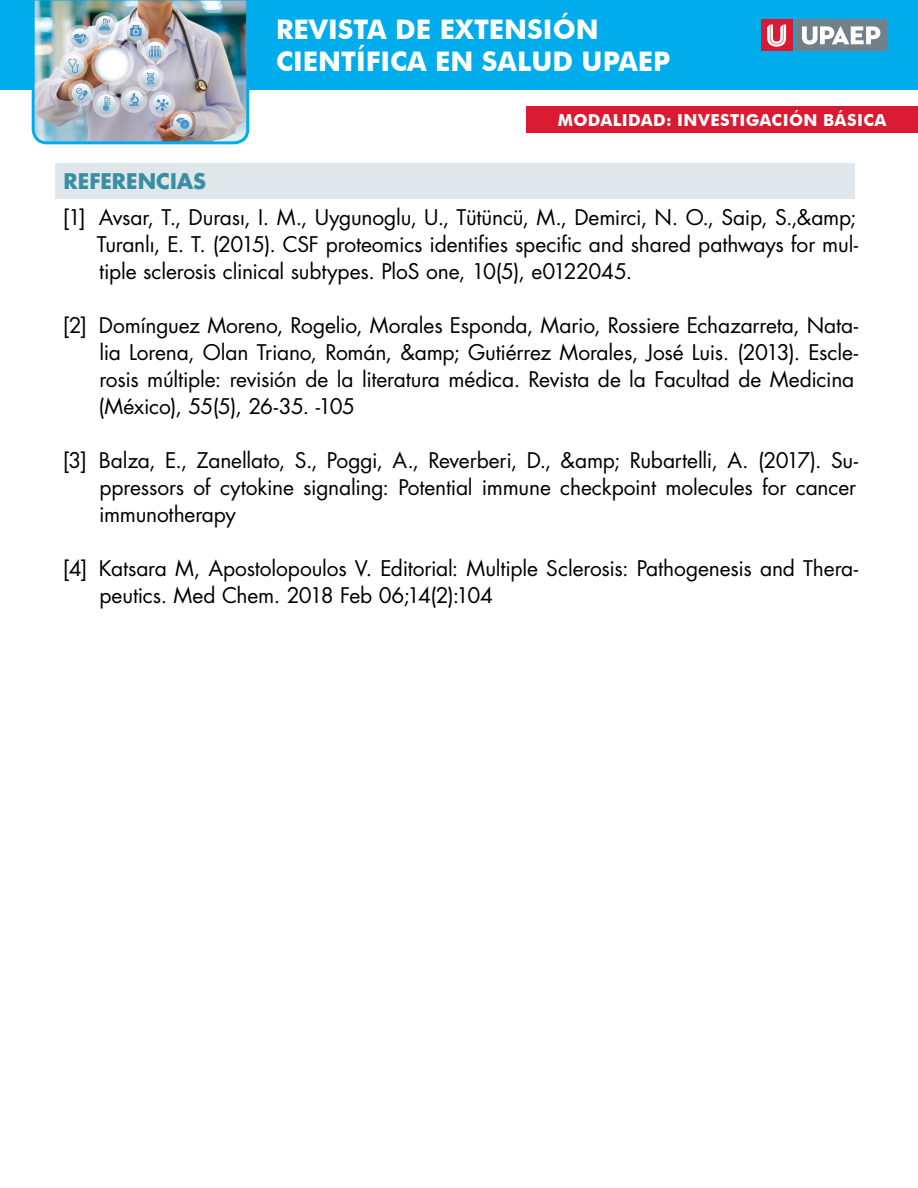
<style>
.page{position:relative;width:918px;height:1188px;background:#fff}
.page>*{position:absolute;margin:0;border:0;box-sizing:border-box;transform-origin:0 0}
.t1{font:700 27px/32.4px "Futura BT";color:#fff}
.referencias{font:21px/27px "Futura Std";letter-spacing:-.01em;color:#000;text-align:justify}
.apartado{font:700 21px "Futura Std";color:#3a8ea3}
.t2{font:700 16.5px "Futura BT";letter-spacing:.02em;color:#fff}
</style>
<div class="page">
<div style="left:0;top:0;width:918px;height:90px;background:#00aceb"></div>
<img style="left:31px;top:0;width:219px;height:145px">
<div style="left:796px;top:20px;width:91px;height:31px;background:#72808a"></div>
<svg style="left:802px;top:26px;width:78px;height:19px"></svg>
<div style="left:761px;top:20px;width:31px;height:31px;background:#da1a32"></div>
<svg style="left:767px;top:25px;width:19px;height:22px"></svg>
<div style="left:527px;top:106px;width:391px;height:27px;background:#da1a32"></div>
<div style="left:56px;top:163px;width:799px;height:36px;background:#e0e7eb"></div>
<p class="t1" style="left:276px;top:13px;width:396px">REVISTA DE EXTENSIÓN<br>CIENTÍFICA EN SALUD UPAEP</p>
<p class="t2" style="left:558px;top:110px;width:330px">MODALIDAD: INVESTIGACIÓN BÁSICA</p>
<p class="apartado" style="left:64px;top:167px;width:144px">REFERENCIAS</p>
<p class="referencias" style="left:97px;top:204px;width:763px;text-indent:-34px">[1] Avsar, T., Durası, I. M., Uygunoglu, U., Tütüncü, M., Demirci, N. O., Saip, S.,&amp;amp; Turanlı, E. T. (2015). CSF proteomics identifies specific and shared pathways for mul&shy;tiple sclerosis clinical subtypes. PloS one, 10(5), e0122045.</p>
<p class="referencias" style="left:99px;top:312px;width:761px;text-align:left;text-indent:-36px">[2] Domínguez Moreno, Rogelio, Morales Esponda, Mario, Rossiere Echazarreta, Nata&shy;lia Lorena, Olan Triano, Román, &amp;amp; Gutiérrez Morales, José Luis. (2013). Escle&shy;rosis múltiple: revisión de la literatura médica. Revista de la Facultad de Medicina (México), 55(5), 26-35. -105</p>
<p class="referencias" style="left:99px;top:447px;width:761px;text-indent:-36px">[3] Balza, E., Zanellato, S., Poggi, A., Reverberi, D., &amp;amp; Rubartelli, A. (2017). Su&shy;ppressors of cytokine signaling: Potential immune checkpoint molecules for cancer immunotherapy</p>
<p class="referencias" style="left:99px;top:555px;width:760px;text-indent:-37px">[4] Katsara M, Apostolopoulos V. Editorial: Multiple Sclerosis: Pathogenesis and Thera&shy;peutics. Med Chem. 2018 Feb 06;14(2):104</p>
</div>
